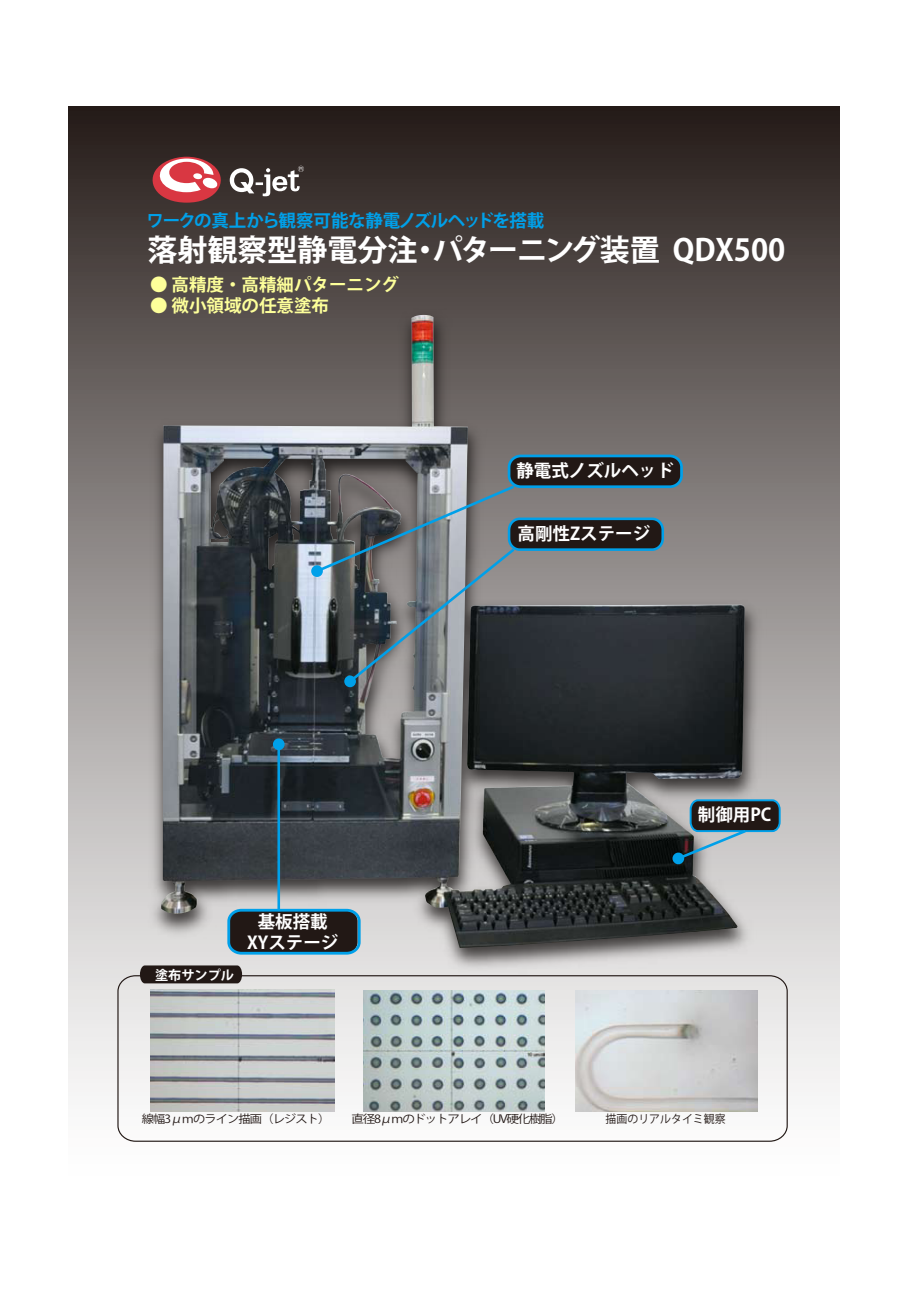
<style>
.page{position:relative;width:911px;height:1290px;background:#fff}
.page>*{position:absolute;margin:0;border:0;box-sizing:border-box;transform-origin:0 0}
.t1{font:700 30px "Koz Go Pro";color:#fff}
.t2{font:700 17.5px/21px "Koz Go Pro";color:#fff;text-align:center}
.t3{font:700 17.5px "Koz Go Pro";color:#fdff9a}
.t4{font:700 17.5px "Koz Go Pro";letter-spacing:-.04em;color:#00a0e9}
.t5{font:700 13.12px "Koz Go Pro";color:#fff}
.t6{font:11.25px "Koz Go Pro";letter-spacing:-.1em;color:#221815;scale:1.12 1}
.t7{font:11.25px "Koz Go Pro";letter-spacing:-.07em;color:#221815;scale:1.08 1}
.t8{font:11.25px "Koz Go Pro";color:#221815}
</style>
<div class="page">
<div style="left:69px;top:106px;width:770px;height:1078px;background:linear-gradient(to bottom,#2d2421,#fff)"></div>
<img style="left:118px;top:279px;width:674px;height:723px">
<svg style="left:147px;top:157px;width:157px;height:46px"></svg>
<img style="left:161px;top:315px;width:584px;height:633px">
<svg style="left:226px;top:907px;width:136px;height:49px"></svg>
<div style="left:509px;top:456px;width:172px;height:31px;background:#221815;border-radius:12px"></div>
<div style="left:508px;top:455px;width:175px;height:33px;border:3px solid #00a0e9;border-radius:12px"></div>
<div style="left:509px;top:519px;width:153px;height:31px;background:#221815;border-radius:11px"></div>
<div style="left:508px;top:517px;width:156px;height:34px;border:3px solid #00a0e9;border-radius:11px"></div>
<svg style="left:117px;top:974px;width:671px;height:168px"></svg>
<img style="left:150px;top:989px;width:184px;height:122px">
<img style="left:364px;top:990px;width:180px;height:121px">
<img style="left:575px;top:990px;width:182px;height:122px">
<svg style="left:140px;top:965px;width:102px;height:18px"></svg>
<div style="left:273px;top:738px;width:11px;height:12px;background:#00a0e9;border-radius:50%"></div>
<svg style="left:672px;top:852px;width:12px;height:12px"></svg>
<div style="left:344px;top:675px;width:12px;height:12px;background:#00a0e9;border-radius:50%"></div>
<svg style="left:311px;top:565px;width:12px;height:12px"></svg>
<hr style="left:277px;top:744px;width:3px;height:166px;background:#00a0e9">
<svg style="left:675px;top:798px;width:106px;height:64px"></svg>
<svg style="left:314px;top:483px;width:203px;height:202px"></svg>
<p class="t4" style="left:146px;top:209px;width:399px">ワークの真上から観察可能な静電ノズルヘッドを搭載</p>
<h1 class="t1" style="left:148px;top:230px;width:639px">落射観察型静電分注・パターニング装置 QDX500</h1>
<p class="t3" style="left:150px;top:273px;width:250px">● 高精度・高精細パターニング</p>
<p class="t3" style="left:150px;top:294px;width:180px">● 微小領域の任意塗布</p>
<p class="t5" style="left:155px;top:966px;width:81px">塗布サンプル</p>
<p class="t2" style="left:247px;top:912px;width:93px">基板搭載<br>XYステージ</p>
<p class="t2" style="left:516px;top:461px;width:159px">静電式ノズルヘッド</p>
<p class="t2" style="left:517px;top:524px;width:134px">高剛性Zステージ</p>
<p class="t2" style="left:698px;top:805px;width:75px">制御用PC</p>
<p class="t7" style="left:142px;top:1112px;width:176px">線幅3μｍのライン描画（レジスト）</p>
<p class="t6" style="left:351px;top:1112px;width:191px">直径8μｍのドットアレイ（UV硬化樹脂）</p>
<p class="t8" style="left:605px;top:1112px;width:122px">描画のリアルタイミ観察</p>
</div>
